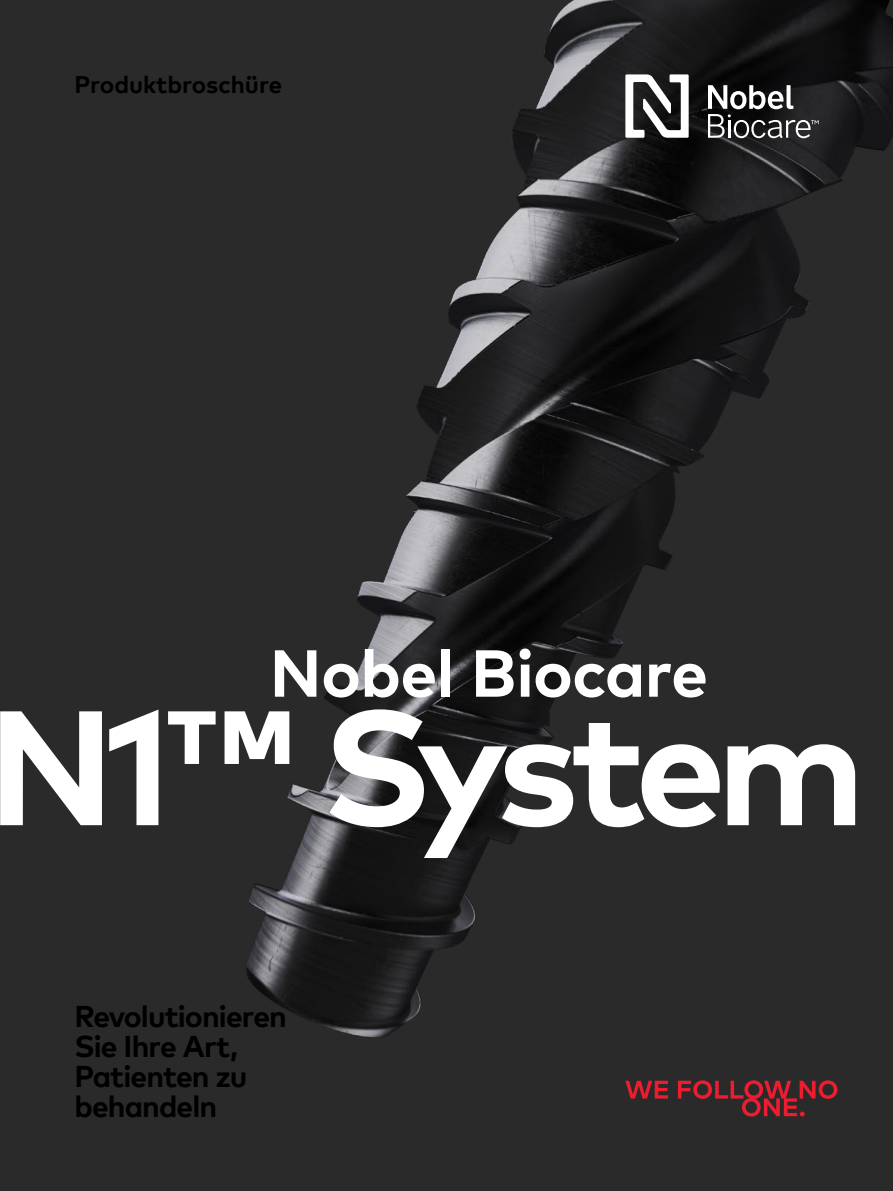
<style>
.page{position:relative;width:893px;height:1191px;background:#2a2a2b}
.page>*{position:absolute;margin:0;border:0;box-sizing:border-box;transform-origin:0 0}
.t1{font:700 162.6px "Mark Pro";letter-spacing:-.065em;color:#fff}
.t2{font:700 66.3px "Mark Pro";letter-spacing:-.01em;color:#fff}
.t3{font:700 30px/30px "Mark Pro";letter-spacing:-.03em;color:#000}
.t4{font:700 24px "Mark Pro";color:#000}
</style>
<div class="page">
<img style="left:246px;top:0;width:647px;height:1038px">
<svg style="left:625px;top:1080px;width:43px;height:18px"></svg>
<svg style="left:678px;top:1080px;width:159px;height:36px"></svg>
<svg style="left:708px;top:85px;width:111px;height:53px"></svg>
<svg style="left:625px;top:74px;width:64px;height:64px"></svg>
<p class="t4" style="left:74px;top:67px;width:209px">Produktbroschüre</p>
<h2 class="t2" style="left:270px;top:623px;width:440px">Nobel Biocare</h2>
<h1 class="t1" style="left:-13px;top:644px;width:880px">N1™ System</h1>
<p class="t3" style="left:74px;top:998px;width:214px">Revolutionieren<br>Sie Ihre Art,<br>Patienten zu behandeln</p>
</div>
